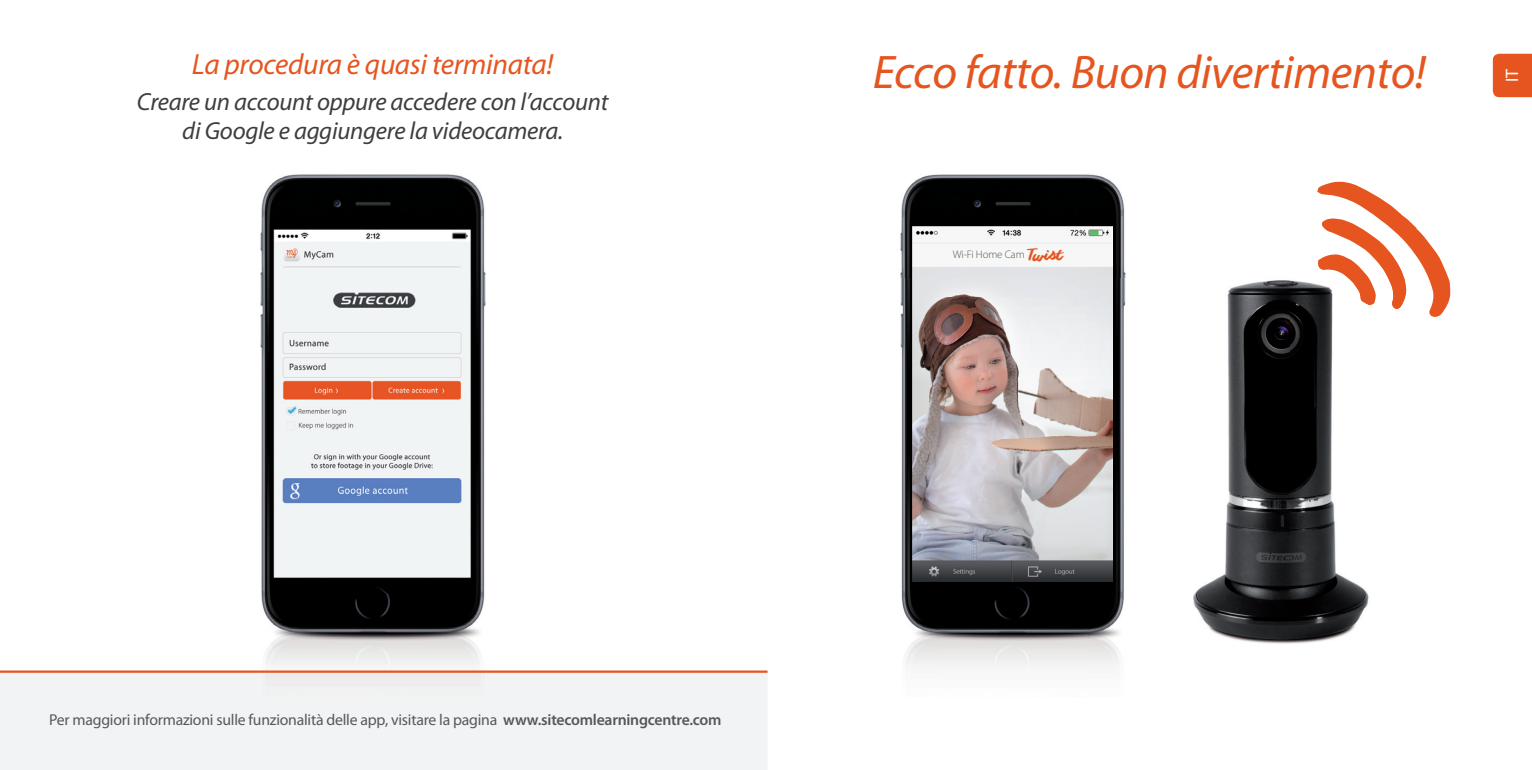
<style>
.page{position:relative;width:1532px;height:770px;background:#fff}
.page>*{position:absolute;margin:0;border:0;box-sizing:border-box;transform-origin:0 0}
.t1{font:italic 47.25px "Myriad Pro";letter-spacing:-.01em;color:#e6551f}
.t2{font:italic 29.25px "Myriad Pro";letter-spacing:-.01em;color:#e6551f}
.t3{font:italic 24.75px/29.7px "Myriad Pro";letter-spacing:-.01em;color:#3e3e3f;text-align:center}
.t4{font:18px "Myriad Pro";color:#fff}
.t5{font:15.75px "Myriad Pro";letter-spacing:-.015em;color:#57585a}
.t6{font:300 11.03px "Myriad Pro";letter-spacing:-.01em;color:#545557}
.s1{font-family:"anothershabby";font-weight:400;font-size:15.3px;color:#e6551f}
.s2{font-weight:600}
</style>
<div class="page">
<img style="left:260px;top:174px;width:226px;height:496px">
<div style="left:1493px;top:54px;width:39px;height:43px;background:#e6551f"></div>
<div style="left:0;top:672px;width:767px;height:97px;background:#f2f3f4"></div>
<hr style="left:0;top:670px;width:767px;height:2px;background:#e6551f">
<svg style="left:1317px;top:181px;width:134px;height:136px"></svg>
<img style="left:1193px;top:265px;width:219px;height:379px">
<img style="left:1318px;top:265px;width:57px;height:40px">
<img style="left:1380px;top:265px;width:26px;height:44px">
<img style="left:900px;top:174px;width:226px;height:104px">
<img style="left:900px;top:278px;width:40px;height:392px">
<img style="left:1088px;top:278px;width:38px;height:391px">
<img style="left:940px;top:581px;width:148px;height:87px">
<img style="left:912px;top:226px;width:200px;height:355px">
<svg style="left:0;top:765px;width:4px;height:5px"></svg>
<h2 class="t2" style="left:192px;top:46px;width:363px">La procedura è quasi terminata!</h2>
<h3 class="t3" style="left:137px;top:86px;width:473px">Creare un account oppure accedere con l’account di Google e aggiungere la videocamera.</h3>
<h1 class="t1" style="left:873px;top:42px;width:555px">Ecco fatto. Buon divertimento!</h1>
<p class="t6" style="left:953px;top:248px;width:111px">Wi-Fi Home Cam <span class="s1">Twist</span></p>
<p class="t4" style="left:1501px;top:82px;width:15px;rotate:-90deg">IT</p>
<p class="t5" style="left:49px;top:709px;width:674px">Per maggiori informazioni sulle funzionalità delle app, visitare la pagina <span class="s2">www.sitecomlearningcentre.com</span></p>
</div>
